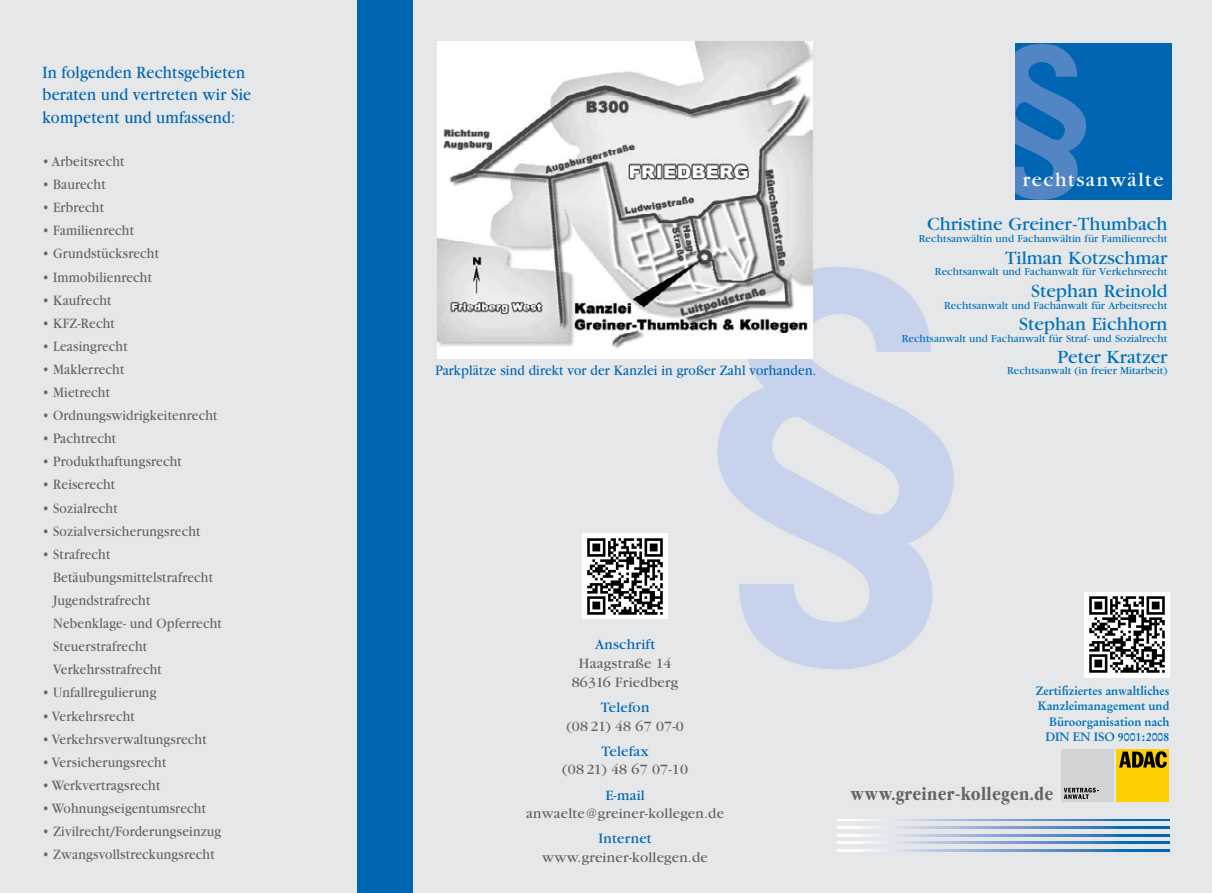
<style>
.page{position:relative;width:1212px;height:893px;background:#e6e7e8}
.page>*{position:absolute;margin:0;border:0;box-sizing:border-box;transform-origin:0 0}
.t1{font:700 441px "Helvetica Neue LT";color:#c7d2ec}
.t2{font:700 171.3px "Helvetica Neue";color:#5285c4}
.t3{font:20.4px "Garamond";letter-spacing:.08em;color:#fff}
.t4{font:19.5px "Garamond";color:#0072bc}
.t5{font:19.5px "Garam ITCSB Bol Con";letter-spacing:.015em;color:#636466}
.t6{font:18px/22.5px "Garamond";letter-spacing:.015em;color:#0066b3;scale:.9 1}
.t7{font:15px/23.1px "Garamond";letter-spacing:.015em;color:#636466;scale:.9 1}
.t8{font:15px "Garamond";letter-spacing:.015em;color:#636466}
.t9{font:15px "Garamond";letter-spacing:.015em;color:#0066b3;scale:.9 1}
.t10{font:15px "Garamond";letter-spacing:.015em;color:#0066b3}
.t11{font:500 12.75px "Garamond SB";color:#0072bc}
.t12{font:11.25px "Garamond";color:#0072bc}
</style>
<div class="page">
<div style="left:357px;top:0;width:55px;height:893px;background:#0066b3"></div>
<img style="left:438px;top:42px;width:375px;height:317px">
<svg style="left:838px;top:827px;width:331px;height:1px"></svg>
<svg style="left:838px;top:819px;width:331px;height:2px"></svg>
<svg style="left:838px;top:842px;width:331px;height:2px"></svg>
<svg style="left:838px;top:834px;width:331px;height:2px"></svg>
<svg style="left:838px;top:849px;width:331px;height:2px"></svg>
<svg style="left:1015px;top:43px;width:156px;height:1px"></svg>
<div style="left:1015px;top:44px;width:156px;height:156px;background:#0066b3"></div>
<div style="left:1116px;top:749px;width:53px;height:53px;background:#ffcf01"></div>
<svg style="left:1119px;top:751px;width:48px;height:17px"></svg>
<div style="left:1061px;top:749px;width:53px;height:53px;background:#d1d3d4"></div>
<svg style="left:1064px;top:788px;width:34px;height:11px"></svg>
<img style="left:1084px;top:592px;width:85px;height:85px">
<img style="left:582px;top:534px;width:86px;height:85px">
<p class="t6" style="left:43px;top:61px;width:233px">In folgenden Rechtsgebieten beraten und vertreten wir Sie kompetent und umfassend:</p>
<p class="t7" style="left:43px;top:150px;width:93px">• Arbeitsrecht</p>
<p class="t7" style="left:43px;top:173px;width:72px">• Baurecht</p>
<p class="t7" style="left:43px;top:196px;width:70px">• Erbrecht</p>
<p class="t7" style="left:43px;top:219px;width:103px">• Familienrecht</p>
<p class="t7" style="left:43px;top:242px;width:131px">• Grundstücksrecht</p>
<p class="t7" style="left:43px;top:265px;width:123px">• Immobilienrecht</p>
<p class="t7" style="left:43px;top:289px;width:78px">• Kaufrecht</p>
<p class="t7" style="left:43px;top:312px;width:82px">• KFZ-Recht</p>
<p class="t7" style="left:43px;top:335px;width:96px">• Leasingrecht</p>
<p class="t7" style="left:43px;top:358px;width:92px">• Maklerrecht</p>
<p class="t7" style="left:43px;top:381px;width:77px">• Mietrecht</p>
<p class="t7" style="left:43px;top:404px;width:196px">• Ordnungswidrigkeitenrecht</p>
<p class="t7" style="left:43px;top:427px;width:83px">• Pachtrecht</p>
<p class="t7" style="left:43px;top:450px;width:156px">• Produkthaftungsrecht</p>
<p class="t7" style="left:43px;top:473px;width:82px">• Reiserecht</p>
<p class="t7" style="left:43px;top:496px;width:85px">• Sozialrecht</p>
<p class="t7" style="left:43px;top:520px;width:177px">• Sozialversicherungsrecht</p>
<p class="t7" style="left:53px;top:543px;width:189px;text-indent:-11px">• Strafrecht<br>Betäubungsmittelstrafrecht<br>Jugendstrafrecht<br>Nebenklage- und Opferrecht<br>Steuerstrafrecht<br>Verkehrsstrafrecht</p>
<p class="t7" style="left:43px;top:681px;width:128px">• Unfallregulierung</p>
<p class="t7" style="left:43px;top:704px;width:104px">• Verkehrsrecht</p>
<p class="t7" style="left:43px;top:727px;width:184px">• Verkehrsverwaltungsrecht</p>
<p class="t7" style="left:43px;top:751px;width:139px">• Versicherungsrecht</p>
<p class="t7" style="left:43px;top:774px;width:132px">• Werkvertragsrecht</p>
<p class="t7" style="left:43px;top:797px;width:183px">• Wohnungseigentumsrecht</p>
<p class="t7" style="left:43px;top:820px;width:200px">• Zivilrecht/Forderungseinzug</p>
<p class="t7" style="left:43px;top:843px;width:193px">• Zwangsvollstreckungsrecht</p>
<p class="t2" style="left:992px;top:2px;width:97px">§</p>
<p class="t3" style="left:1023px;top:169px;width:142px">rechtsanwälte</p>
<p class="t4" style="left:927px;top:214px;width:242px">Christine Greiner-Thumbach</p>
<p class="t12" style="left:919px;top:232px;width:250px">Rechtsanwältin und Fachanwältin für Familienrecht</p>
<p class="t4" style="left:1005px;top:247px;width:164px">Tilman Kotzschmar</p>
<p class="t12" style="left:935px;top:266px;width:234px">Rechtsanwalt und Fachanwalt für Verkehrsrecht</p>
<p class="t4" style="left:1031px;top:281px;width:138px">Stephan Reinold</p>
<p class="t12" style="left:944px;top:299px;width:225px">Rechtsanwalt und Fachanwalt für Arbeitsrecht</p>
<p class="t4" style="left:1019px;top:314px;width:150px">Stephan Eichhorn</p>
<p class="t12" style="left:902px;top:332px;width:267px">Rechtsanwalt und Fachanwalt für Straf- und Sozialrecht</p>
<p class="t4" style="left:1057px;top:346px;width:111px">Peter Kratzer</p>
<p class="t12" style="left:1007px;top:365px;width:162px">Rechtsanwalt (in freier Mitarbeit)</p>
<p class="t1" style="left:713px;top:159px;width:247px">§</p>
<p class="t9" style="left:436px;top:362px;width:424px">Parkplätze sind direkt vor der Kanzlei in großer Zahl vorhanden.</p>
<p class="t10" style="left:595px;top:637px;width:62px">Anschrift</p>
<p class="t8" style="left:579px;top:655px;width:94px">Haagstraße 14</p>
<p class="t8" style="left:572px;top:674px;width:108px">86316 Friedberg</p>
<p class="t10" style="left:601px;top:699px;width:50px">Telefon</p>
<p class="t8" style="left:566px;top:718px;width:119px">(08 21) 48 67 07-0</p>
<p class="t10" style="left:601px;top:743px;width:49px">Telefax</p>
<p class="t8" style="left:562px;top:762px;width:127px">(08 21) 48 67 07-10</p>
<p class="t10" style="left:605px;top:787px;width:41px">E-mail</p>
<p class="t8" style="left:526px;top:806px;width:199px">anwaelte@greiner-kollegen.de</p>
<p class="t10" style="left:598px;top:831px;width:55px">Internet</p>
<p class="t8" style="left:542px;top:850px;width:167px">www.greiner-kollegen.de</p>
<p class="t11" style="left:1036px;top:684px;width:135px">Zertifiziertes anwaltliches</p>
<p class="t11" style="left:1038px;top:699px;width:133px">Kanzleimanagement und</p>
<p class="t11" style="left:1049px;top:715px;width:122px">Büroorganisation nach</p>
<p class="t11" style="left:1045px;top:730px;width:126px">DIN EN ISO 9001:2008</p>
<p class="t5" style="left:850px;top:784px;width:204px">www.greiner-kollegen.de</p>
</div>
